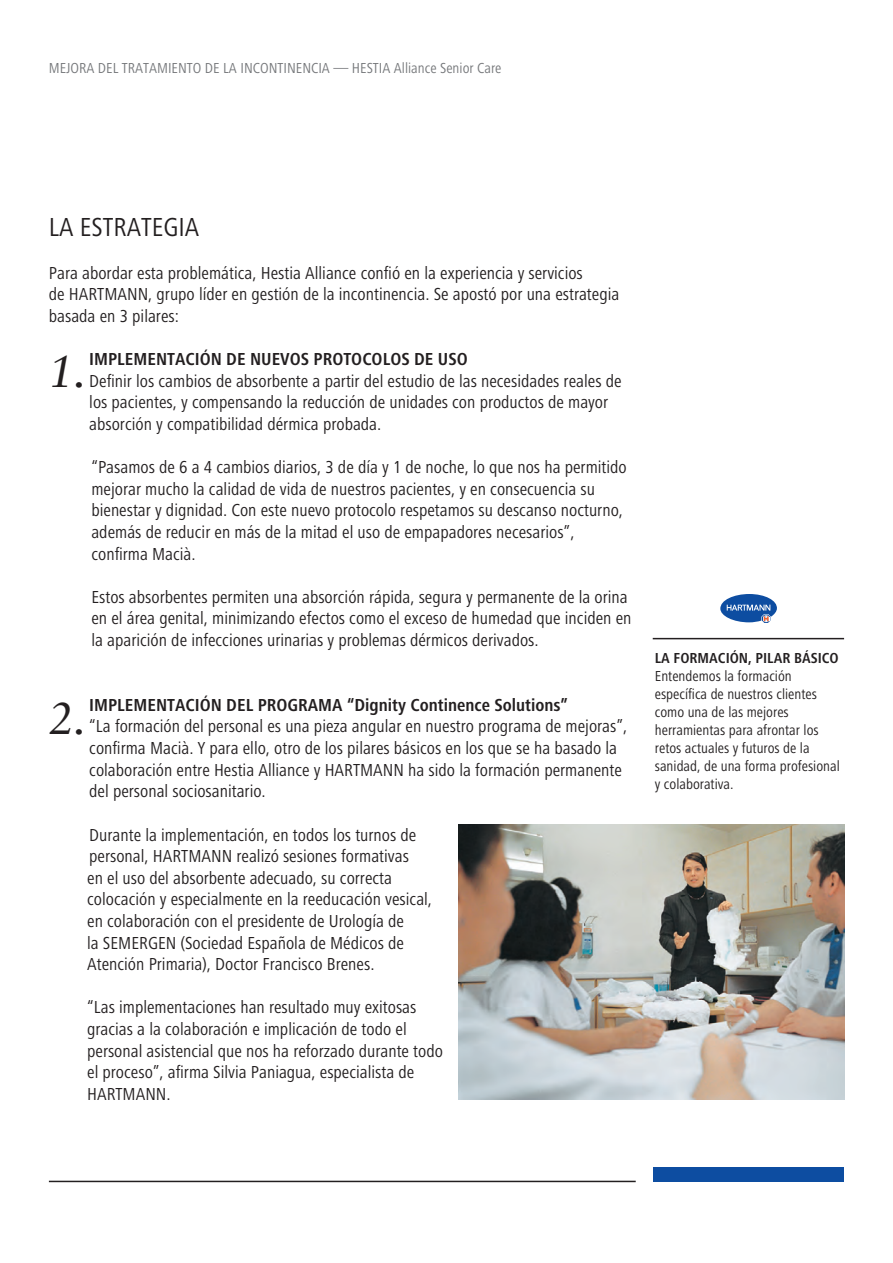
<style>
.page{position:relative;width:893px;height:1263px;background:#fff}
.page>*{position:absolute;margin:0;border:0;box-sizing:border-box;transform-origin:0 0}
.t1{font:italic 45px "Sabon Greek";color:#231f20}
.t2{font:27px "Hartmann";color:#231f20}
.t3{font:18px/21.6px "Hartmann";color:#231f20}
.t4{font:700 18px "Hartmann";color:#231f20}
.t5{font:15px/18px "Hartmann";color:#231f20}
.t6{font:15px "Hartmann";color:#76787b}
.t7{font:700 15px "Hartmann";color:#231f20}
</style>
<div class="page">
<div style="left:653px;top:1167px;width:191px;height:15px;background:#0d4da1"></div>
<hr style="left:49px;top:1181px;width:587px;height:1px;background:#231f20">
<hr style="left:653px;top:638px;width:191px;height:1px;background:#231f20">
<svg style="left:720px;top:594px;width:57px;height:29px"></svg>
<img style="left:458px;top:825px;width:386px;height:275px">
<p class="t6" style="left:49px;top:60px;width:454px">MEJORA DEL TRATAMIENTO DE LA INCONTINENCIA — HESTIA Alliance Senior Care</p>
<p class="t2" style="left:49px;top:212px;width:152px">LA ESTRATEGIA</p>
<p class="t3" style="left:49px;top:262px;width:535px">Para abordar esta problemática, Hestia Alliance confió en la experiencia y servicios</p>
<p class="t3" style="left:49px;top:284px;width:572px">de HARTMANN, grupo líder en gestión de la incontinencia. Se apostó por una estrategia basada en 3 pilares:</p>
<p class="t4" style="left:89px;top:349px;width:380px">IMPLEMENTACIÓN DE NUEVOS PROTOCOLOS DE USO</p>
<p class="t3" style="left:89px;top:370px;width:534px">Definir los cambios de absorbente a partir del estudio de las necesidades reales de los pacientes, y compensando la reducción de unidades con productos de mayor absorción y compatibilidad dérmica probada.</p>
<p class="t3" style="left:91px;top:456px;width:537px">“Pasamos de 6 a 4 cambios diarios, 3 de día y 1 de noche, lo que nos ha permitido mejorar mucho la calidad de vida de nuestros pacientes, y en consecuencia su bienestar y dignidad. Con este nuevo protocolo respetamos su descanso nocturno, además de reducir en más de la mitad el uso de empapadores necesarios”, confirma Macià.</p>
<p class="t3" style="left:91px;top:586px;width:542px">Estos absorbentes permiten una absorción rápida, segura y permanente de la orina en el área genital, minimizando efectos como el exceso de humedad que inciden en la aparición de infecciones urinarias y problemas dérmicos derivados.</p>
<p class="t1" style="left:49px;top:346px;width:39px">1.</p>
<p class="t4" style="left:89px;top:695px;width:480px">IMPLEMENTACIÓN DEL PROGRAMA “Dignity Continence Solutions”</p>
<p class="t3" style="left:89px;top:716px;width:539px">“La formación del personal es una pieza angular en nuestro programa de mejoras”, confirma Macià. Y para ello, otro de los pilares básicos en los que se ha basado la colaboración entre Hestia Alliance y HARTMANN ha sido la formación permanente del personal sociosanitario.</p>
<p class="t3" style="left:87px;top:824px;width:346px">Durante la implementación, en todos los turnos de personal, HARTMANN realizó sesiones formativas<br>en el uso del absorbente adecuado, su correcta colocación y especialmente en la reeducación vesical, en colaboración con el presidente de Urología de<br>la SEMERGEN (Sociedad Española de Médicos de Atención Primaria), Doctor Francisco Brenes.</p>
<p class="t3" style="left:87px;top:996px;width:357px">“Las implementaciones han resultado muy exitosas gracias a la colaboración e implicación de todo el personal asistencial que nos ha reforzado durante todo el proceso”, afirma Silvia Paniagua, especialista de HARTMANN.</p>
<p class="t1" style="left:49px;top:693px;width:39px">2.</p>
<p class="t7" style="left:655px;top:650px;width:185px">LA FORMACIÓN, PILAR BÁSICO</p>
<p class="t5" style="left:655px;top:667px;width:186px">Entendemos la formación específica de nuestros clientes como una de las mejores herramientas para afrontar los retos actuales y futuros de la sanidad, de una forma profesional y colaborativa.</p>
</div>
